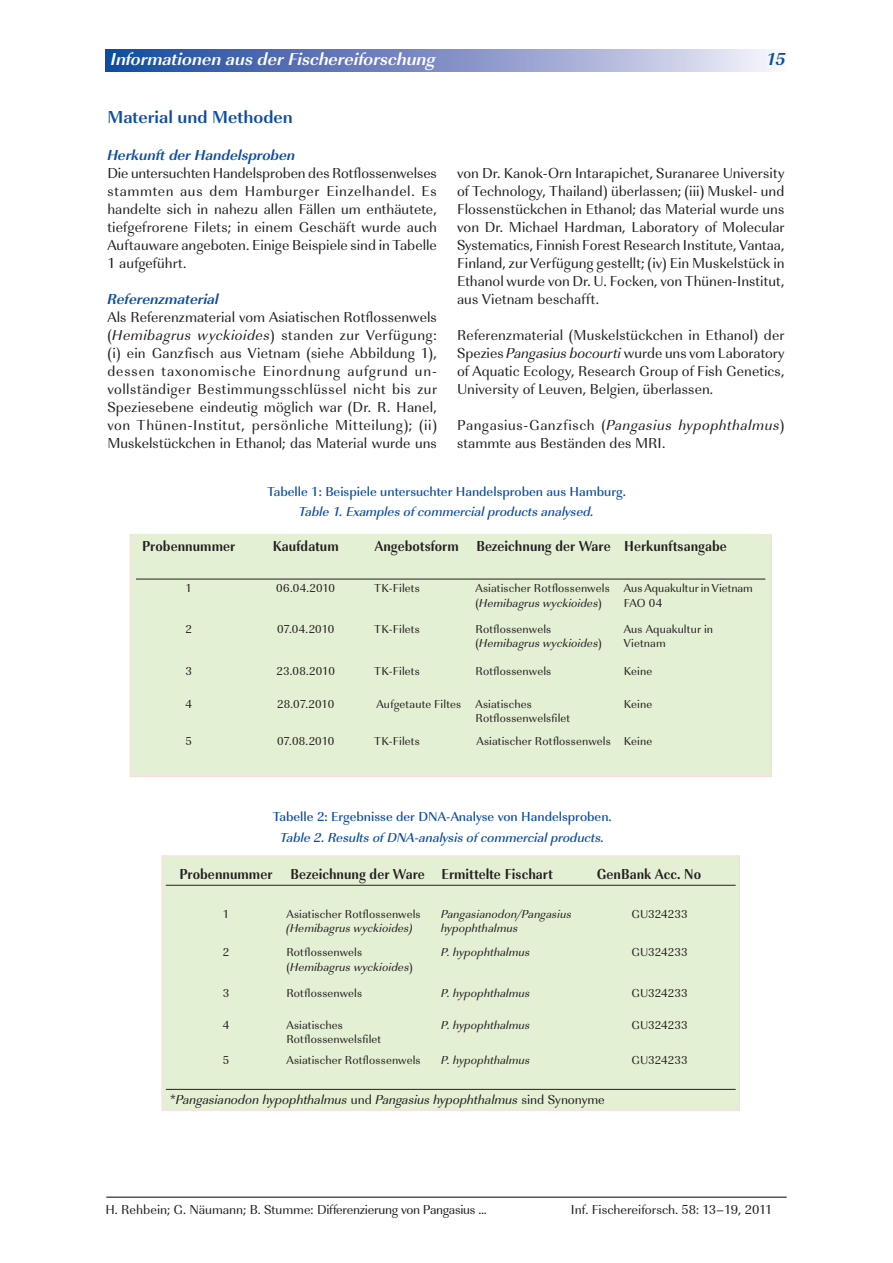
<style>
.page{position:relative;width:893px;height:1263px;background:#fff}
.page>*{position:absolute;margin:0;border:0;box-sizing:border-box;transform-origin:0 0}
.Kopfzeile_Textseite{font:18px "URW Imperial T Bold Obli";color:#fff}
.t1{font:700 18px "URW Imperial T";color:#0d4da1}
.Kopfzeile_Textseite-2{font:18px "URW Imperial T Bold Obli";color:#0d4da1}
.Fließtext_deu{font:15px/18px "URW Imperial T";letter-spacing:.005em;color:#231f20;text-align:justify}
.Tabelle{font:15px "URW Imperial T Bold Extr Narr";letter-spacing:.005em;color:#231f20}
.t2{font:15px "URW Imperial T Bold Obli";color:#0d4da1}
.Legende_deu{font:500 13.5px "URW Imperial T";color:#0d4da1}
.Legende_engl{font:13.5px "URW Imperial T Medi Obli";color:#0d4da1}
.Literatur_deu{font:13.5px "URW Imperial T Regu Obli";color:#231f20}
.Fußzeile{font:13.5px "URW Imperial T";letter-spacing:-.02em;color:#231f20}
.Fußzeile-2{font:13.5px "URW Imperial T";color:#231f20}
.Tabelle-2{font:12px/14.4px "URW Imperial T";letter-spacing:.01em;color:#231f20}
.Tabelle-3{font:12px/14.4px "URW Imperial T Regu Obli";letter-spacing:.01em;color:#231f20}
.s1{font-family:"URW Imperial T Regu Obli"}
.s2{font-family:"URW Imperial T"}
</style>
<div class="page">
<hr style="left:106px;top:1196px;width:681px;height:2px;background:#231f20">
<div style="left:105px;top:49px;width:682px;height:23px;background:linear-gradient(to right,#13419c,#f3eaf7)"></div>
<div style="left:162px;top:855px;width:578px;height:255px;background:#e4f0d4;border:1px solid #ffd9d9"></div>
<div style="left:130px;top:534px;width:642px;height:243px;background:#e4f0d4;border:1px solid #ffd9d9"></div>
<svg style="left:134px;top:534px;width:625px;height:45px"></svg>
<svg style="left:171px;top:884px;width:559px;height:1px"></svg>
<hr style="left:166px;top:885px;width:570px;height:1px;background:#231f20">
<hr style="left:136px;top:579px;width:629px;height:1px;background:#231f20">
<hr style="left:166px;top:1089px;width:570px;height:1px;background:#231f20">
<p class="Kopfzeile_Textseite" style="left:111px;top:49px;width:327px">Informationen aus der Fischereiforschung</p>
<p class="Kopfzeile_Textseite-2" style="left:767px;top:49px;width:21px">15</p>
<h2 class="t1" style="left:107px;top:107px;width:187px">Material und Methoden</h2>
<h3 class="t2" style="left:107px;top:146px;width:190px">Herkunft der Handelsproben</h3>
<p class="Fließtext_deu" style="left:107px;top:164px;width:331px">Die untersuchten Handelsproben des Rotflossenwelses stammten aus dem Hamburger Einzelhandel. Es handelte sich in nahezu allen Fällen um enthäutete, tiefgefrorene Filets; in einem Geschäft wurde auch Auftauware angeboten. Einige Beispiele sind in Tabelle 1 aufgeführt.</p>
<h3 class="t2" style="left:107px;top:290px;width:113px">Referenzmaterial</h3>
<p class="Fließtext_deu" style="left:107px;top:308px;width:331px">Als Referenzmaterial vom Asiatischen Rotflossenwels (<span class="s1">Hemibagrus wyckioides</span>) standen zur Verfügung: (i) ein Ganzfisch aus Vietnam (siehe Abbildung 1), dessen taxonomische Einordnung aufgrund un&shy;vollständiger Bestimmungsschlüssel nicht bis zur Speziesebene eindeutig möglich war (Dr. R. Hanel, von Thünen-Institut, persönliche Mitteilung); (ii)<br>Muskelstückchen in Ethanol; das Material wurde uns</p>
<p class="Fließtext_deu" style="left:457px;top:164px;width:329px">von Dr. Kanok-Orn Intarapichet, Suranaree University of Technology, Thailand) überlassen; (iii) Muskel- und Flossenstückchen in Ethanol; das Material wurde uns von Dr. Michael Hardman, Laboratory of Molecular Systematics, Finnish Forest Research Institute, Vantaa, Finland, zur Verfügung gestellt; (iv) Ein Muskelstück in Ethanol wurde von Dr. U. Focken, von Thünen-Institut, aus Vietnam beschafft.</p>
<p class="Fließtext_deu" style="left:457px;top:326px;width:329px">Referenzmaterial (Muskelstückchen in Ethanol) der Spezies <span class="s1">Pangasius bocourti</span> wurde uns vom Laboratory of Aquatic Ecology, Research Group of Fish Genetics, University of Leuven, Belgien, überlassen.</p>
<p class="Fließtext_deu" style="left:457px;top:416px;width:329px">Pangasius-Ganzfisch (<span class="s1">Pangasius hypophthalmus</span>) stammte aus Beständen des MRI.</p>
<p class="Legende_deu" style="left:267px;top:483px;width:360px">Tabelle 1: Beispiele untersuchter Handelsproben aus Hamburg.</p>
<p class="Legende_engl" style="left:299px;top:504px;width:297px">Table 1. Examples of commercial products analysed.</p>
<p class="Tabelle" style="left:142px;top:537px;width:95px">Probennummer</p>
<p class="Tabelle" style="left:273px;top:537px;width:68px">Kaufdatum</p>
<p class="Tabelle" style="left:375px;top:537px;width:85px">Angebotsform</p>
<p class="Tabelle" style="left:476px;top:537px;width:136px">Bezeichnung der Ware</p>
<p class="Tabelle" style="left:624px;top:537px;width:104px">Herkunftsangabe</p>
<p class="Tabelle-2" style="left:185px;top:581px;width:8px">1</p>
<p class="Tabelle-2" style="left:276px;top:581px;width:60px">06.04.2010</p>
<p class="Tabelle-2" style="left:374px;top:581px;width:47px">TK-Filets</p>
<p class="Tabelle-2" style="left:475px;top:581px;width:136px">Asiatischer Rotflossenwels</p>
<p class="Tabelle-3" style="left:475px;top:596px;width:128px"><span class="s2">(</span>Hemibagrus wyckioides<span class="s2">)</span></p>
<p class="Tabelle-2" style="left:624px;top:581px;width:131px">Aus Aquakultur in Vietnam<br>FAO 04</p>
<p class="Tabelle-2" style="left:185px;top:622px;width:8px">2</p>
<p class="Tabelle-2" style="left:277px;top:622px;width:59px">07.04.2010</p>
<p class="Tabelle-2" style="left:374px;top:622px;width:47px">TK-Filets</p>
<p class="Tabelle-3" style="left:475px;top:622px;width:128px"><span class="s2">Rotflossenwels (</span>Hemibagrus wyckioides<span class="s2">)</span></p>
<p class="Tabelle-2" style="left:624px;top:622px;width:91px">Aus Aquakultur in<br>Vietnam</p>
<p class="Tabelle-2" style="left:185px;top:664px;width:8px">3</p>
<p class="Tabelle-2" style="left:277px;top:664px;width:60px">23.08.2010</p>
<p class="Tabelle-2" style="left:374px;top:664px;width:47px">TK-Filets</p>
<p class="Tabelle-2" style="left:475px;top:664px;width:77px">Rotflossenwels</p>
<p class="Tabelle-2" style="left:624px;top:664px;width:30px">Keine</p>
<p class="Tabelle-2" style="left:185px;top:697px;width:8px">4</p>
<p class="Tabelle-2" style="left:277px;top:697px;width:59px">28.07.2010</p>
<p class="Tabelle-2" style="left:376px;top:697px;width:86px">Aufgetaute Filtes</p>
<p class="Tabelle-2" style="left:475px;top:697px;width:96px">Asiatisches<br>Rotflossenwelsfilet</p>
<p class="Tabelle-2" style="left:624px;top:697px;width:30px">Keine</p>
<p class="Tabelle-2" style="left:185px;top:734px;width:8px">5</p>
<p class="Tabelle-2" style="left:277px;top:734px;width:59px">07.08.2010</p>
<p class="Tabelle-2" style="left:374px;top:734px;width:47px">TK-Filets</p>
<p class="Tabelle-2" style="left:476px;top:734px;width:136px">Asiatischer Rotflossenwels</p>
<p class="Tabelle-2" style="left:624px;top:734px;width:30px">Keine</p>
<p class="Legende_deu" style="left:273px;top:809px;width:340px">Tabelle 2: Ergebnisse der DNA-Analyse von Handelsproben.</p>
<p class="Legende_engl" style="left:280px;top:829px;width:326px">Table 2. Results of DNA-analysis of commercial products.</p>
<p class="Tabelle" style="left:179px;top:865px;width:95px">Probennummer</p>
<p class="Tabelle" style="left:290px;top:865px;width:136px">Bezeichnung der Ware</p>
<p class="Tabelle" style="left:442px;top:865px;width:113px">Ermittelte Fischart</p>
<p class="Tabelle" style="left:597px;top:865px;width:106px">GenBank Acc. No</p>
<p class="Tabelle-2" style="left:223px;top:907px;width:8px">1</p>
<p class="Tabelle-2" style="left:286px;top:907px;width:136px">Asiatischer Rotflossenwels</p>
<p class="Tabelle-3" style="left:286px;top:921px;width:128px">(Hemibagrus wyckioides)</p>
<p class="Tabelle-3" style="left:441px;top:907px;width:132px">Pangasianodon/Pangasius hypophthalmus</p>
<p class="Tabelle-2" style="left:631px;top:907px;width:58px">GU324233</p>
<p class="Tabelle-2" style="left:223px;top:945px;width:8px">2</p>
<p class="Tabelle-2" style="left:286px;top:945px;width:77px">Rotflossenwels</p>
<p class="Tabelle-3" style="left:286px;top:960px;width:128px"><span class="s2">(</span>Hemibagrus wyckioides<span class="s2">)</span></p>
<p class="Tabelle-3" style="left:441px;top:945px;width:91px">P. hypophthalmus</p>
<p class="Tabelle-2" style="left:631px;top:945px;width:58px">GU324233</p>
<p class="Tabelle-2" style="left:223px;top:986px;width:8px">3</p>
<p class="Tabelle-2" style="left:286px;top:986px;width:77px">Rotflossenwels</p>
<p class="Tabelle-3" style="left:441px;top:986px;width:91px">P. hypophthalmus</p>
<p class="Tabelle-2" style="left:631px;top:986px;width:58px">GU324233</p>
<p class="Tabelle-2" style="left:223px;top:1018px;width:8px">4</p>
<p class="Tabelle-2" style="left:286px;top:1018px;width:96px">Asiatisches<br>Rotflossenwelsfilet</p>
<p class="Tabelle-3" style="left:441px;top:1018px;width:91px">P. hypophthalmus</p>
<p class="Tabelle-2" style="left:631px;top:1018px;width:58px">GU324233</p>
<p class="Tabelle-2" style="left:223px;top:1053px;width:8px">5</p>
<p class="Tabelle-2" style="left:286px;top:1053px;width:136px">Asiatischer Rotflossenwels</p>
<p class="Tabelle-3" style="left:441px;top:1053px;width:91px">P. hypophthalmus</p>
<p class="Tabelle-2" style="left:631px;top:1053px;width:58px">GU324233</p>
<p class="Literatur_deu" style="left:170px;top:1091px;width:436px"><span class="s2">*</span>Pangasianodon hypophthalmus <span class="s2">und</span> Pangasius hypophthalmus <span class="s2">sind Synonyme</span></p>
<p class="Fußzeile" style="left:105px;top:1202px;width:383px">H. Rehbein; G. Näumann; B. Stumme: Differenzierung von Pangasius ...</p>
<p class="Fußzeile-2" style="left:571px;top:1202px;width:203px">Inf. Fischereiforsch. 58: 13–19, 2011</p>
</div>
